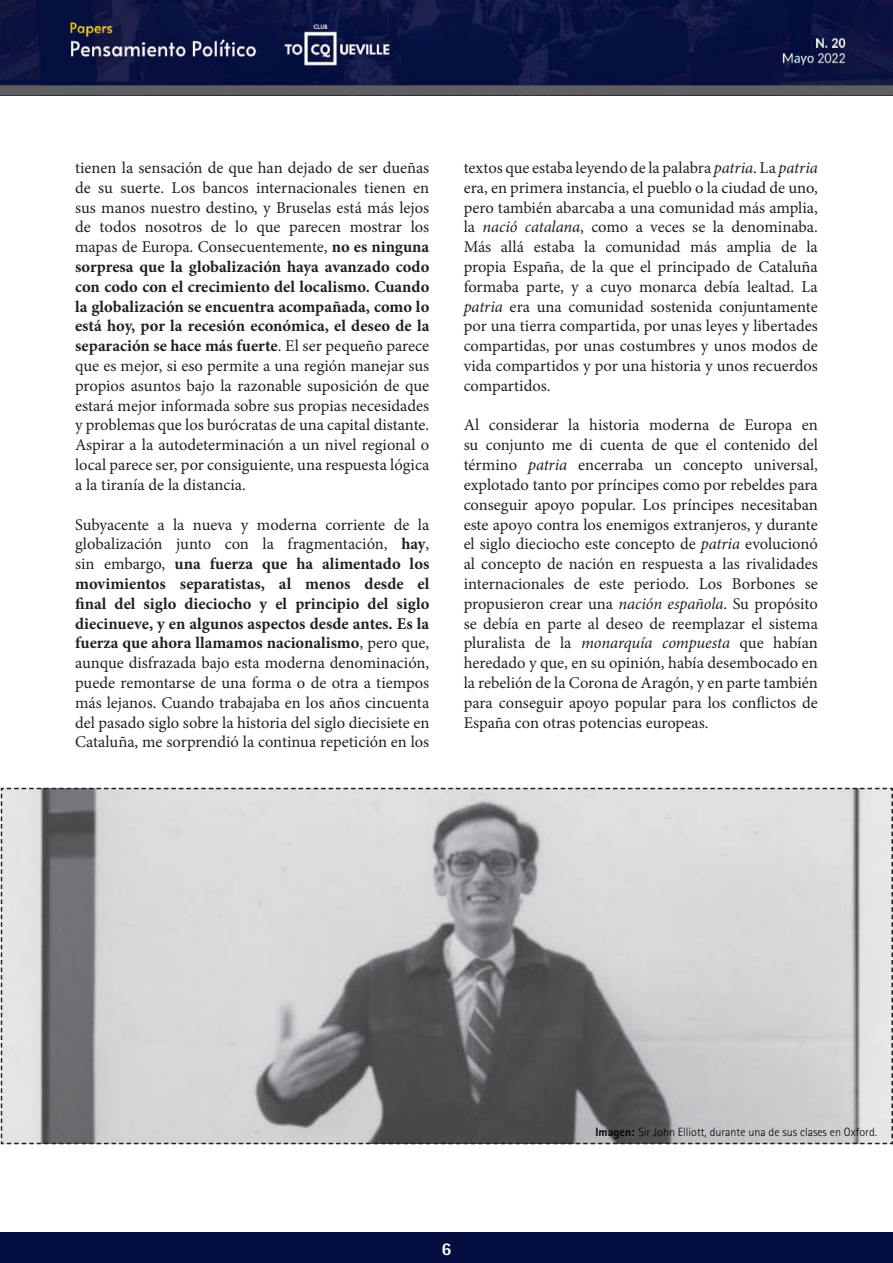
<style>
.page{position:relative;width:893px;height:1263px;background:#fff}
.page>*{position:absolute;margin:0;border:0;box-sizing:border-box;transform-origin:0 0}
.t1{font:800 18px "AT Rotis Sans Serif";color:#fff}
.t2{font:16.5px/19.8px "Minion Pro";color:#231f20;text-align:justify}
.t3{font:300 12px "AT Rotis Sans Serif";color:#000}
.s1{font-weight:700}
.s2{font-style:italic}
.s3{font-weight:800}
</style>
<div class="page">
<img style="left:0;top:0;width:893px;height:95px">
<div style="left:1px;top:1232px;width:892px;height:31px;background:#050e40"></div>
<svg style="left:0;top:787px;width:893px;height:358px;background:#b4b5b7"></svg>
<p class="t2" style="left:75px;top:158px;width:356px">tienen la sensación de que han dejado de ser dueñas de su suerte. Los bancos internacionales tienen en sus manos nuestro destino, y Bruselas está más lejos de todos nosotros de lo que parecen mostrar los mapas de Europa. Consecuentemente, <span class="s1">no es ninguna sorpresa que la globalización haya avanzado codo con codo con el crecimiento del localismo. Cuando la globalización se encuentra acompañada, como lo está hoy, por la recesión económica, el deseo de la separación se hace más fuerte</span>. El ser pequeño parece que es mejor, si eso permite a una región manejar sus propios asuntos bajo la razonable suposición de que estará mejor informada sobre sus propias necesidades y problemas que los burócratas de una capital distante.<br>Aspirar a la autodeterminación a un nivel regional o local parece ser, por consiguiente, una respuesta lógica a la tiranía de la distancia.</p>
<p class="t2" style="left:75px;top:514px;width:356px">Subyacente a la nueva y moderna corriente de la globalización junto con la fragmentación, <span class="s1">hay</span>, sin embargo, <span class="s1">una fuerza que ha alimentado los movimientos separatistas, al menos desde el final del siglo dieciocho y el principio del siglo diecinueve, y en algunos aspectos desde antes. Es la fuerza que ahora llamamos nacionalismo</span>, pero que, aunque disfrazada bajo esta moderna denominación, puede remontarse de una forma o de otra a tiempos más lejanos. Cuando trabajaba en los años cincuenta del pasado siglo sobre la historia del siglo diecisiete en Cataluña, me sorprendió la continua repetición en los</p>
<p class="t2" style="left:464px;top:158px;width:356px">textos que estaba leyendo de la palabra <span class="s2">patria</span>. La <span class="s2">patria </span>era, en primera instancia, el pueblo o la ciudad de uno, pero también abarcaba a una comunidad más amplia, la <span class="s2">nació catalana</span>, como a veces se la denominaba.<br>Más allá estaba la comunidad más amplia de la propia España, de la que el principado de Cataluña formaba parte, y a cuyo monarca debía lealtad. La <span class="s2">patria</span> era una comunidad sostenida conjuntamente por una tierra compartida, por unas leyes y libertades compartidas, por unas costumbres y unos modos de vida compartidos y por una historia y unos recuerdos compartidos.</p>
<p class="t2" style="left:464px;top:415px;width:356px">Al considerar la historia moderna de Europa en su conjunto me di cuenta de que el contenido del término <span class="s2">patria</span> encerraba un concepto universal, explotado tanto por príncipes como por rebeldes para conseguir apoyo popular. Los príncipes necesitaban este apoyo contra los enemigos extranjeros, y durante el siglo dieciocho este concepto de <span class="s2">patria</span> evolucionó al concepto de nación en respuesta a las rivalidades internacionales de este periodo. Los Borbones se propusieron crear una <span class="s2">nación española</span>. Su propósito se debía en parte al deseo de reemplazar el sistema pluralista de la <span class="s2">monarquía compuesta</span> que habían heredado y que, en su opinión, había desembocado en la rebelión de la Corona de Aragón, y en parte también para conseguir apoyo popular para los conflictos de España con otras potencias europeas.</p>
<p class="t1" style="left:441px;top:1237px;width:12px">6</p>
<p class="t3" style="left:595px;top:1125px;width:283px"><span class="s3">Imagen:</span> Sir John Elliott, durante una de sus clases en Oxford.</p>
</div>
